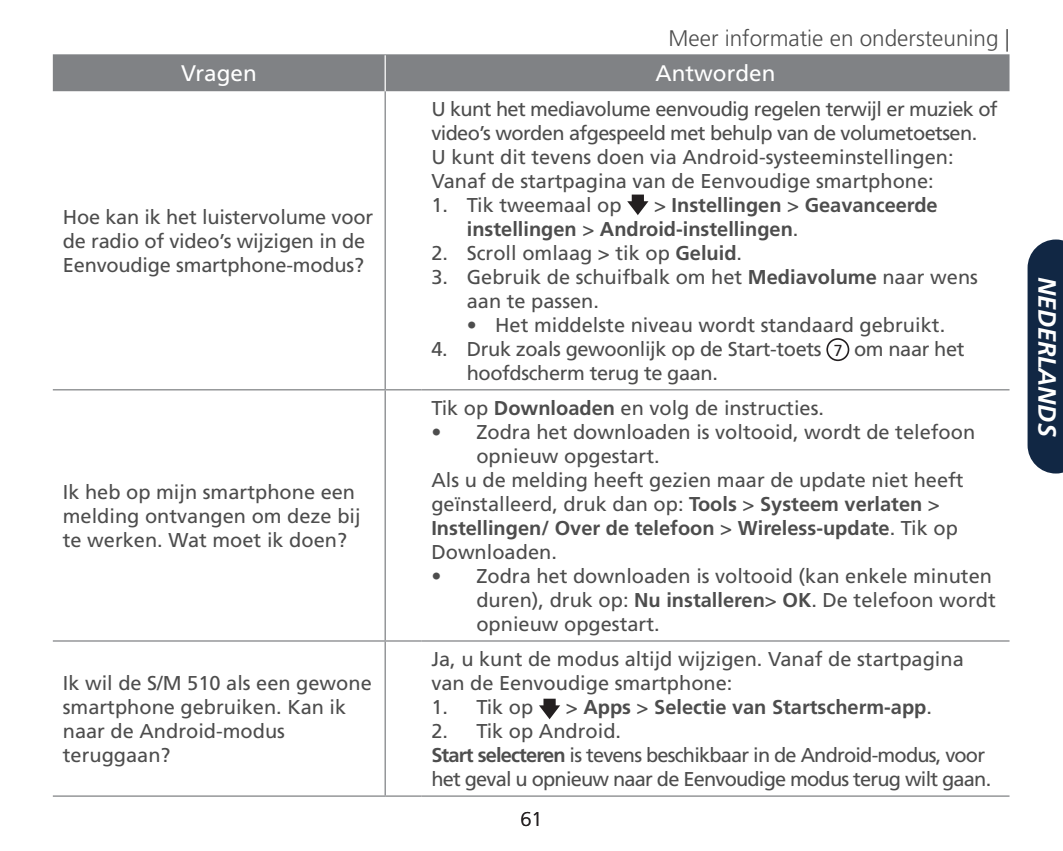
<style>
.page{position:relative;width:1063px;height:851px;background:#fff}
.page>*{position:absolute;margin:0;border:0;box-sizing:border-box;transform-origin:0 0}
.t1{font:italic 700 25px "Frutiger LT Std";color:#fff}
.t2{font:300 22.5px "Frutiger LT Std";color:#4d4d4d}
.t3{font:22.5px "Frutiger LT Std";color:#fff}
.t4{font:20px/24px "Frutiger LT Std";color:#4d4d4d}
.t5{font:20px/24px "Frutiger LT Std";letter-spacing:-.03em;color:#4d4d4d}
.t6{font:700 20px/24px "Frutiger LT Std";color:#4d4d4d}
.t7{font:20px/24px "Frutiger LT Std";letter-spacing:-.04em;color:#4d4d4d}
.t8{font:20px/24px "Frutiger LT Std";letter-spacing:-.02em;color:#4d4d4d}
.t9{font:300 20px "Frutiger LT Std";color:#231f20}
.s1{font-weight:400}
.s2{font-weight:700}
.s3{font-size:16px;color:#231f20}
</style>
<div class="page">
<div style="left:1028px;top:239px;width:35px;height:234px;background:#112744"></div>
<div style="left:53px;top:54px;width:957px;height:37px;background:#808285"></div>
<hr style="left:385px;top:91px;width:1px;height:298px;background:#808285">
<hr style="left:385px;top:390px;width:1px;height:250px;background:#808285">
<hr style="left:385px;top:641px;width:1px;height:154px;background:#808285">
<hr style="left:385px;top:55px;width:1px;height:36px;background:#fff">
<hr style="left:53px;top:389px;width:332px;height:1px;background:#808285">
<hr style="left:385px;top:389px;width:36px;height:1px;background:#808285">
<hr style="left:421px;top:389px;width:589px;height:1px;background:#808285">
<hr style="left:53px;top:640px;width:332px;height:1px;background:#808285">
<hr style="left:385px;top:640px;width:36px;height:1px;background:#808285">
<hr style="left:421px;top:640px;width:589px;height:1px;background:#808285">
<hr style="left:53px;top:795px;width:332px;height:1px;background:#808285">
<hr style="left:385px;top:795px;width:36px;height:1px;background:#808285">
<hr style="left:421px;top:795px;width:589px;height:1px;background:#808285">
<svg style="left:627px;top:194px;width:21px;height:21px"></svg>
<div style="left:826px;top:338px;width:23px;height:23px;border:2px solid #231f20;border-radius:50%"></div>
<svg style="left:539px;top:698px;width:21px;height:21px"></svg>
<p class="t2" style="left:1005px;top:22px;width:6px">|</p>
<p class="t2" style="left:669px;top:26px;width:343px">Meer informatie en ondersteuning |</p>
<p class="t3" style="left:181px;top:60px;width:77px">Vragen</p>
<p class="t3" style="left:655px;top:60px;width:121px">Antworden</p>
<p class="t4" style="left:63px;top:205px;width:312px">Hoe kan ik het luistervolume voor de radio of video’s wijzigen in de<br>Eenvoudige smartphone-modus?</p>
<p class="t4" style="left:63px;top:480px;width:299px">Ik heb op mijn smartphone een melding ontvangen om deze bij te werken. Wat moet ik doen?</p>
<p class="t4" style="left:63px;top:671px;width:310px">Ik wil de S/M 510 als een gewone smartphone gebruiken. Kan ik naar de Android-modus teruggaan?</p>
<p class="t5" style="left:431px;top:97px;width:568px">U kunt het mediavolume eenvoudig regelen terwijl er muziek of video’s worden afgespeeld met behulp van de volumetoetsen.<br>U kunt dit tevens doen via Android-systeeminstellingen:<br>Vanaf de startpagina van de Eenvoudige smartphone:</p>
<p class="t4" style="left:431px;top:193px;width:192px">1. Tik tweemaal op</p>
<p class="t6" style="left:467px;top:193px;width:472px;text-indent:187px"><span class="s1">&gt;</span> Instellingen <span class="s1">&gt;</span> Geavanceerde instellingen <span class="s1">&gt;</span> Android-instellingen<span class="s1">.</span></p>
<p class="t4" style="left:431px;top:241px;width:312px">2. Scroll omlaag &gt; tik op <span class="s2">Geluid</span>.</p>
<p class="t4" style="left:467px;top:265px;width:513px;text-indent:-35px">3. Gebruik de schuifbalk om het <span class="s2">Mediavolume</span> naar wens aan te passen.</p>
<p class="t4" style="left:467px;top:313px;width:480px">• Het middelste niveau wordt standaard gebruikt.</p>
<p class="t8" style="left:467px;top:337px;width:499px;text-indent:-35px">4. Druk zoals gewoonlijk op de Start-toets <span class="s3">7</span> om naar het hoofdscherm terug te gaan.</p>
<p class="t4" style="left:431px;top:396px;width:394px">Tik op <span class="s2">Downloaden</span> en volg de instructies.</p>
<p class="t4" style="left:431px;top:420px;width:545px">• Zodra het downloaden is voltooid, wordt de telefoon</p>
<p class="t4" style="left:476px;top:444px;width:185px">opnieuw opgestart.</p>
<p class="t4" style="left:431px;top:468px;width:534px">Als u de melding heeft gezien maar de update niet heeft</p>
<p class="t4" style="left:431px;top:492px;width:510px">geïnstalleerd, druk dan op: <span class="s2">Tools</span> &gt; <span class="s2">Systeem verlaten</span> &gt;</p>
<p class="t6" style="left:431px;top:516px;width:528px">Instellingen/ Over de telefoon <span class="s1">&gt;</span> Wireless-update<span class="s1">. Tik op</span></p>
<p class="t4" style="left:431px;top:540px;width:127px">Downloaden.</p>
<p class="t4" style="left:476px;top:564px;width:521px;text-indent:-45px">• Zodra het downloaden is voltooid (kan enkele minuten duren), druk op: <span class="s2">Nu installeren</span>&gt; <span class="s2">OK</span>. De telefoon wordt opnieuw opgestart.</p>
<p class="t4" style="left:431px;top:647px;width:534px">Ja, u kunt de modus altijd wijzigen. Vanaf de startpagina van de Eenvoudige smartphone:</p>
<p class="t4" style="left:431px;top:695px;width:104px">1. Tik op</p>
<p class="t6" style="left:566px;top:695px;width:368px"><span class="s1">&gt;</span> Apps <span class="s1">&gt;</span> Selectie van Startscherm-app<span class="s1">.</span></p>
<p class="t7" style="left:431px;top:719px;width:561px">2. Tik op Android.<br><span class="s2">Start selecteren</span> is tevens beschikbaar in de Android-modus, voor het geval u opnieuw naar de Eenvoudige modus terug wilt gaan.</p>
<p class="t9" style="left:520px;top:808px;width:24px">61</p>
<p class="t1" style="left:1062px;top:276px;width:161px;rotate:90deg">NEDERLANDS</p>
</div>
